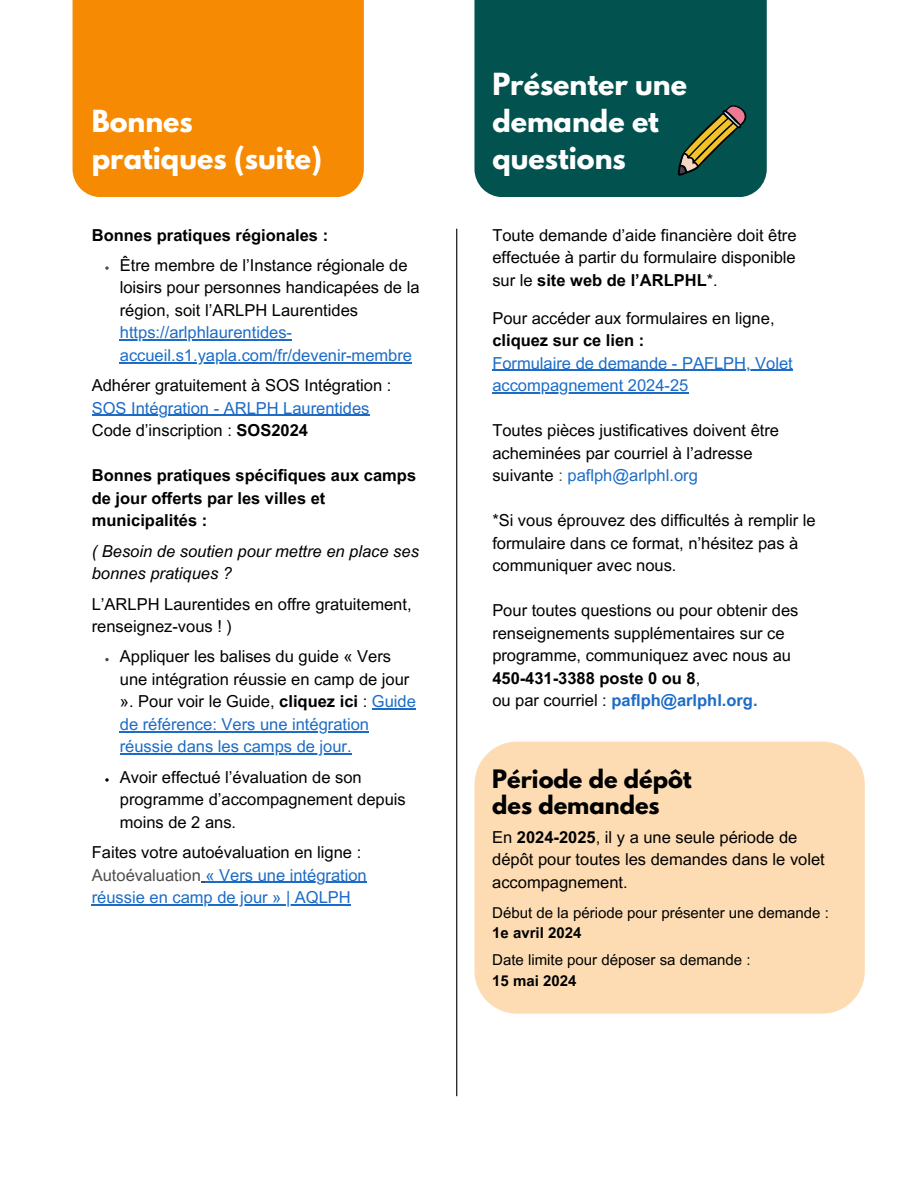
<style>
.page{position:relative;width:918px;height:1188px;background:#fff}
.page>*{position:absolute;margin:0;border:0;box-sizing:border-box;transform-origin:0 0}
.t1{font:700 27px/37.2px "League Spartan";color:#fff}
.t2{font:700 22.5px/25.8px "League Spartan";color:#000}
.t3{font:16.5px/22.5px "Arial MT Pro";color:#000}
.t4{font:16.5px/22.5px "Arial MT Pro";color:#1c6cc7}
.t5{font:700 16.5px/22.5px "Arial MT Pro";color:#000}
.t6{font:italic 16.5px/22.5px "Arial MT Pro";color:#000}
.t7{font:15px "Arial MT Pro";color:#000}
.t8{font:700 15px "Arial MT Pro";color:#000}
.s1{color:#000}
.s2{font-weight:700;color:#000}
.s3{font-weight:700}
.s4{color:#1c6cc7}
.s5{color:#4d4d4d}
.s6{font-weight:700;color:#1c6cc7}
</style>
<div class="page">
<div style="left:73px;top:0;width:291px;height:197px;background:#f68a02"></div>
<hr style="left:456px;top:229px;width:1px;height:867px;background:#000">
<div style="left:474px;top:0;width:293px;height:197px;background:#025250"></div>
<svg style="left:678px;top:105px;width:70px;height:71px;background:#395f45"></svg>
<div style="left:474px;top:742px;width:391px;height:272px;background:#fddcb3"></div>
<svg style="left:105px;top:266px;width:4px;height:4px"></svg>
<hr style="left:120px;top:340px;width:172px;height:1px;background:#1c6cc7">
<hr style="left:120px;top:362px;width:292px;height:1px;background:#1c6cc7">
<hr style="left:92px;top:415px;width:277px;height:1px;background:#1c6cc7">
<svg style="left:105px;top:658px;width:4px;height:3px"></svg>
<hr style="left:372px;top:709px;width:44px;height:1px;background:#1c6cc7">
<hr style="left:120px;top:731px;width:249px;height:1px;background:#1c6cc7">
<hr style="left:120px;top:754px;width:232px;height:1px;background:#1c6cc7">
<svg style="left:105px;top:778px;width:4px;height:4px"></svg>
<hr style="left:205px;top:882px;width:162px;height:1px;background:#1c6cc7">
<hr style="left:92px;top:904px;width:259px;height:1px;background:#1c6cc7">
<hr style="left:492px;top:370px;width:301px;height:1px;background:#1c6cc7">
<hr style="left:492px;top:392px;width:196px;height:2px;background:#1c6cc7">
<h1 class="t1" style="left:92px;top:102px;width:232px">Bonnes pratiques (suite)</h1>
<p class="t5" style="left:92px;top:224px;width:238px">Bonnes pratiques régionales :</p>
<p class="t3" style="left:120px;top:255px;width:301px">Être membre de l’Instance régionale de loisirs pour personnes handicapées de la région, soit l’ARLPH Laurentides</p>
<p class="t4" style="left:120px;top:322px;width:294px">https://arlphlaurentides&shy;accueil.s1.yapla.com/fr/devenir-membre</p>
<p class="t3" style="left:92px;top:375px;width:301px">Adhérer gratuitement à SOS Intégration :</p>
<p class="t4" style="left:92px;top:398px;width:279px">SOS Intégration - ARLPH Laurentides<br><span class="s1">Code d’inscription :</span> <span class="s2">SOS2024</span></p>
<p class="t5" style="left:92px;top:465px;width:326px">Bonnes pratiques spécifiques aux camps de jour offerts par les villes et municipalités :</p>
<p class="t6" style="left:92px;top:540px;width:329px">( Besoin de soutien pour mettre en place ses bonnes pratiques ?</p>
<p class="t3" style="left:92px;top:593px;width:321px">L’ARLPH Laurentides en offre gratuitement, renseignez-vous ! )</p>
<p class="t3" style="left:120px;top:646px;width:298px">Appliquer les balises du guide « Vers une intégration réussie en camp de jour ». Pour voir le Guide, <span class="s3">cliquez ici</span> : <span class="s4">Guide de référence: Vers une intégration réussie dans les camps de jour.</span></p>
<p class="t3" style="left:120px;top:767px;width:287px">Avoir effectué l’évaluation de son programme d’accompagnement depuis moins de 2 ans.</p>
<p class="t4" style="left:92px;top:842px;width:276px"><span class="s1">Faites votre autoévaluation en ligne :<br></span><span class="s5">Autoévaluation</span> « Vers une intégration réussie en camp de jour » | AQLPH</p>
<h1 class="t1" style="left:492px;top:65px;width:196px">Présenter une demande et questions</h1>
<p class="t3" style="left:492px;top:224px;width:306px;text-align:justify">Toute demande d’aide financière doit être effectuée à partir du formulaire disponible sur le <span class="s3">site web de l’ARLPHL</span>*.</p>
<p class="t3" style="left:492px;top:308px;width:284px">Pour accéder aux formulaires en ligne,</p>
<p class="t5" style="left:492px;top:330px;width:154px">cliquez sur ce lien :</p>
<p class="t4" style="left:492px;top:353px;width:302px">Formulaire de demande - PAFLPH, Volet accompagnement 2024-25</p>
<p class="t3" style="left:492px;top:420px;width:288px">Toutes pièces justificatives doivent être acheminées par courriel à l’adresse suivante <span class="s5">:</span> <span class="s4">paflph@arlphl.org</span></p>
<p class="t3" style="left:492px;top:510px;width:325px">*Si vous éprouvez des difficultés à remplir le formulaire dans ce format, n’hésitez pas à communiquer avec nous.</p>
<p class="t3" style="left:492px;top:600px;width:308px">Pour toutes questions ou pour obtenir des renseignements supplémentaires sur ce programme, communiquez avec nous au <span class="s3">450-431-3388 poste 0 ou 8</span>,<br>ou par courriel : <span class="s6">paflph@arlphl.org.</span></p>
<h2 class="t2" style="left:492px;top:766px;width:201px">Période de dépôt des demandes</h2>
<p class="t3" style="left:492px;top:826px;width:334px">En <span class="s3">2024-2025</span>, il y a une seule période de dépôt pour toutes les demandes dans le volet accompagnement.</p>
<p class="t7" style="left:492px;top:904px;width:338px">Début de la période pour présenter une demande :</p>
<p class="t8" style="left:492px;top:924px;width:91px">1e avril 2024</p>
<p class="t7" style="left:492px;top:951px;width:260px">Date limite pour déposer sa demande :</p>
<p class="t8" style="left:492px;top:971px;width:86px">15 mai 2024</p>
</div>
